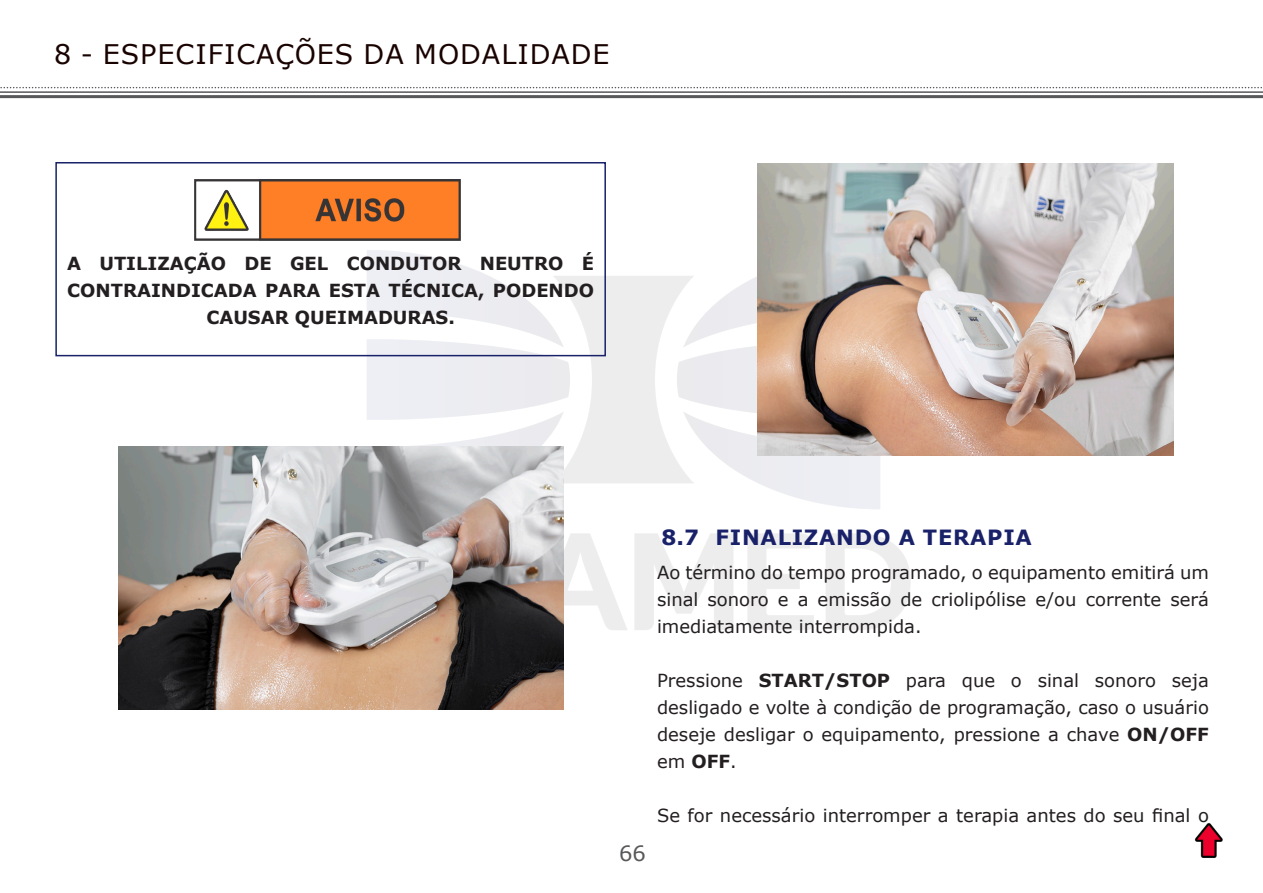
<style>
.page{position:relative;width:1263px;height:893px;background:#fff}
.page>*{position:absolute;margin:0;border:0;box-sizing:border-box;transform-origin:0 0}
.t1{font:27px "Verdana";letter-spacing:.035em;color:#190300}
.t2{font:700 21px "Verdana";letter-spacing:.035em;color:#192169}
.t3{font:21px "Verdana";color:#57585a}
.Texto{font:18px/27px "Verdana";color:#231f20;text-align:justify}
.Texto-2{font:700 18px/27px "Verdana";color:#231f20;text-align:center}
.s1{font-weight:700}
</style>
<div class="page">
<svg style="left:0;top:87px;width:1262px;height:1px"></svg>
<hr style="left:0;top:91px;width:1263px;height:2px;background:#57585a">
<hr style="left:0;top:95px;width:1263px;height:3px;background:#57585a">
<img style="left:1194px;top:823px;width:29px;height:35px">
<img style="left:327px;top:240px;width:592px;height:390px">
<div style="left:55px;top:162px;width:551px;height:194px;border:2px solid #192169"></div>
<img style="left:118px;top:446px;width:446px;height:263px">
<img style="left:194px;top:179px;width:267px;height:61px">
<img style="left:757px;top:164px;width:417px;height:291px">
<p class="t1" style="left:54px;top:36px;width:557px">8 - ESPECIFICAÇÕES DA MODALIDADE</p>
<p class="Texto-2" style="left:67px;top:250px;width:528px">A UTILIZAÇÃO DE GEL CONDUTOR NEUTRO É<br>CONTRAINDICADA PARA ESTA TÉCNICA, PODENDO<br>CAUSAR QUEIMADURAS.</p>
<p class="t3" style="left:619px;top:839px;width:28px">66</p>
<p class="t2" style="left:661px;top:523px;width:372px">8.7 FINALIZANDO A TERAPIA</p>
<p class="Texto" style="left:657px;top:559px;width:553px">Ao término do tempo programado, o equipamento emitirá um sinal sonoro e a emissão de criolipólise e/ou corrente será imediatamente interrompida.</p>
<p class="Texto" style="left:657px;top:667px;width:553px">Pressione <span class="s1">START/STOP</span> para que o sinal sonoro seja desligado e volte à condição de programação, caso o usuário deseje desligar o equipamento, pressione a chave <span class="s1">ON/OFF </span>em <span class="s1">OFF</span>.</p>
<p class="Texto" style="left:657px;top:802px;width:553px">Se for necessário interromper a terapia antes do seu final o</p>
</div>
